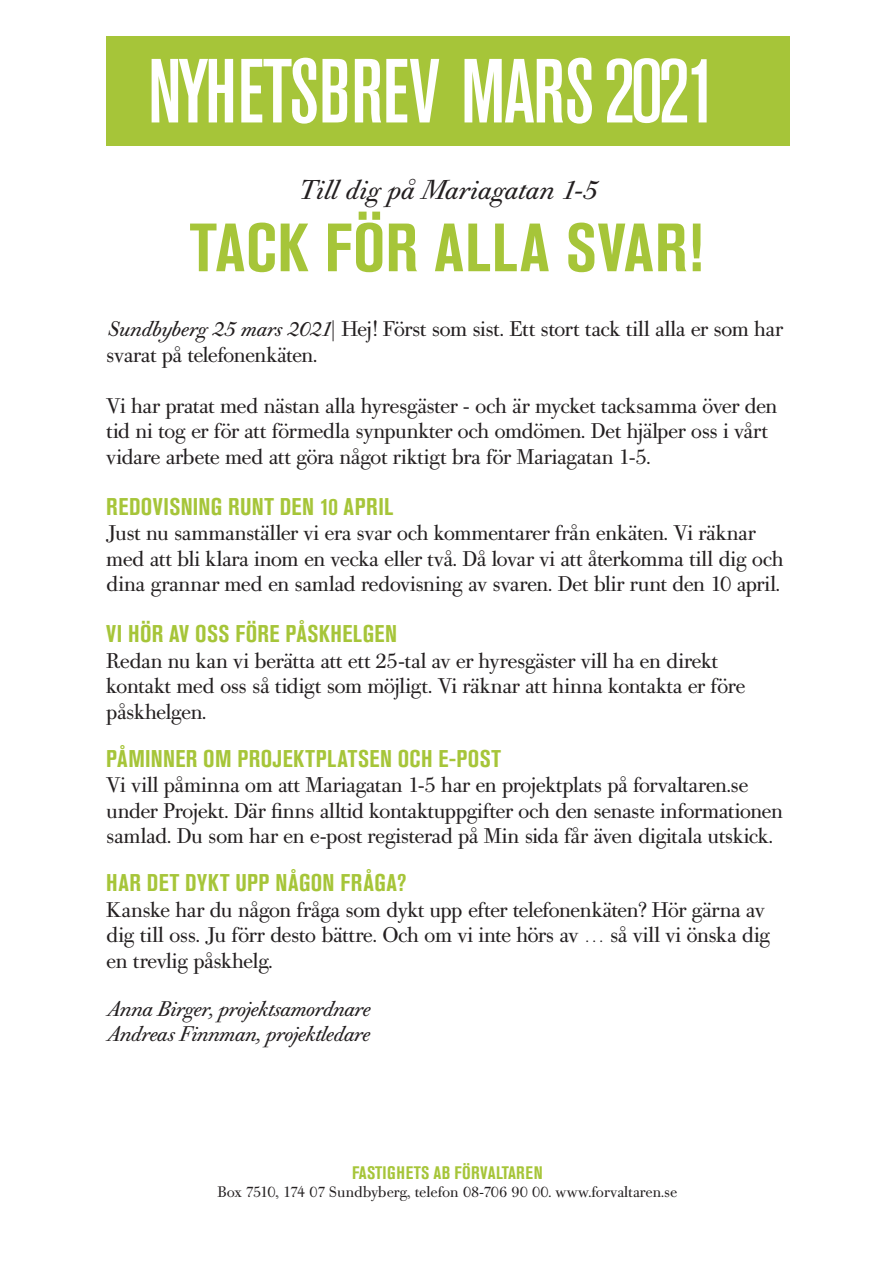
<style>
.page{position:relative;width:893px;height:1263px;background:#fff}
.page>*{position:absolute;margin:0;border:0;box-sizing:border-box;transform-origin:0 0}
.t1{font:500 condensed 90px "Akzidenz Grotesk Std";letter-spacing:-.015em;color:#fff}
.t2{font:700 condensed 67.5px "Akzidenz Grotesk Std";letter-spacing:.015em;color:#a6c539}
.t3{font:italic 27px "Bodoni Old Face BQ";color:#231f20}
.brödtext{font:700 condensed 24px "Akzidenz Grotesk Std";letter-spacing:.02em;color:#a6c539}
.brödtext-2{font:21px/25.5px "Bodoni Old Face BQ";letter-spacing:-.02em;color:#231f20}
.brödtext-3{font:italic 21px "Bodoni Old Face BQ";letter-spacing:-.015em;color:#231f20}
.t4{font:700 condensed 18px "Akzidenz Grotesk Std";letter-spacing:.02em;color:#a6c539}
.t5{font:15px "Bodoni Old Face BQ";color:#231f20}
.s1{font-style:italic}
</style>
<div class="page">
<div style="left:106px;top:36px;width:684px;height:109px;background:#a6c539"></div>
<p class="t1" style="left:148px;top:40px;width:571px">NYHETSBREV MARS 2021</p>
<p class="t3" style="left:297px;top:174px;width:301px">Till dig på Mariagatan 1-5</p>
<p class="t2" style="left:190px;top:209px;width:515px">TACK FÖR ALLA SVAR!</p>
<p class="brödtext-2" style="left:106px;top:317px;width:678px"><span class="s1">Sundbyberg 25 mars 2021</span>| Hej! Först som sist. Ett stort tack till alla er som har svarat på telefonenkäten.</p>
<p class="brödtext-2" style="left:106px;top:393px;width:673px">Vi har pratat med nästan alla hyresgäster - och är mycket tacksamma över den tid ni tog er för att förmedla synpunkter och omdömen. Det hjälper oss i vårt vidare arbete med att göra något riktigt bra för Mariagatan 1-5.</p>
<p class="brödtext" style="left:106px;top:492px;width:288px">REDOVISNING RUNT DEN 10 APRIL</p>
<p class="brödtext-2" style="left:106px;top:521px;width:679px">Just nu sammanställer vi era svar och kommentarer från enkäten. Vi räknar med att bli klara inom en vecka eller två. Då lovar vi att återkomma till dig och dina grannar med en samlad redovisning av svaren. Det blir runt den 10 april.</p>
<p class="brödtext" style="left:106px;top:620px;width:292px">VI HÖR AV OSS FÖRE PÅSKHELGEN</p>
<p class="brödtext-2" style="left:106px;top:648px;width:641px">Redan nu kan vi berätta att ett 25-tal av er hyresgäster vill ha en direkt kontakt med oss så tidigt som möjligt. Vi räknar att hinna kontakta er före påskhelgen.</p>
<p class="brödtext" style="left:106px;top:744px;width:396px">PÅMINNER OM PROJEKTPLATSEN OCH E-POST</p>
<p class="brödtext-2" style="left:106px;top:773px;width:678px">Vi vill påminna om att Mariagatan 1-5 har en projektplats på forvaltaren.se under Projekt. Där finns alltid kontaktuppgifter och den senaste informationen samlad. Du som har en e-post registerad på Min sida får även digitala utskick.</p>
<p class="brödtext" style="left:106px;top:869px;width:302px">HAR DET DYKT UPP NÅGON FRÅGA?</p>
<p class="brödtext-2" style="left:106px;top:897px;width:665px">Kanske har du någon fråga som dykt upp efter telefonenkäten? Hör gärna av dig till oss. Ju förr desto bättre. Och om vi inte hörs av … så vill vi önska dig en trevlig påskhelg.</p>
<p class="brödtext-3" style="left:106px;top:996px;width:265px">Anna Birger, projektsamordnare</p>
<p class="brödtext-3" style="left:106px;top:1021px;width:264px">Andreas Finnman, projektledare</p>
<p class="t4" style="left:352px;top:1162px;width:192px">FASTIGHETS AB FÖRVALTAREN</p>
<p class="t5" style="left:218px;top:1182px;width:461px">Box 7510, 174 07 Sundbyberg, telefon 08-706 90 00. www.forvaltaren.se</p>
</div>
